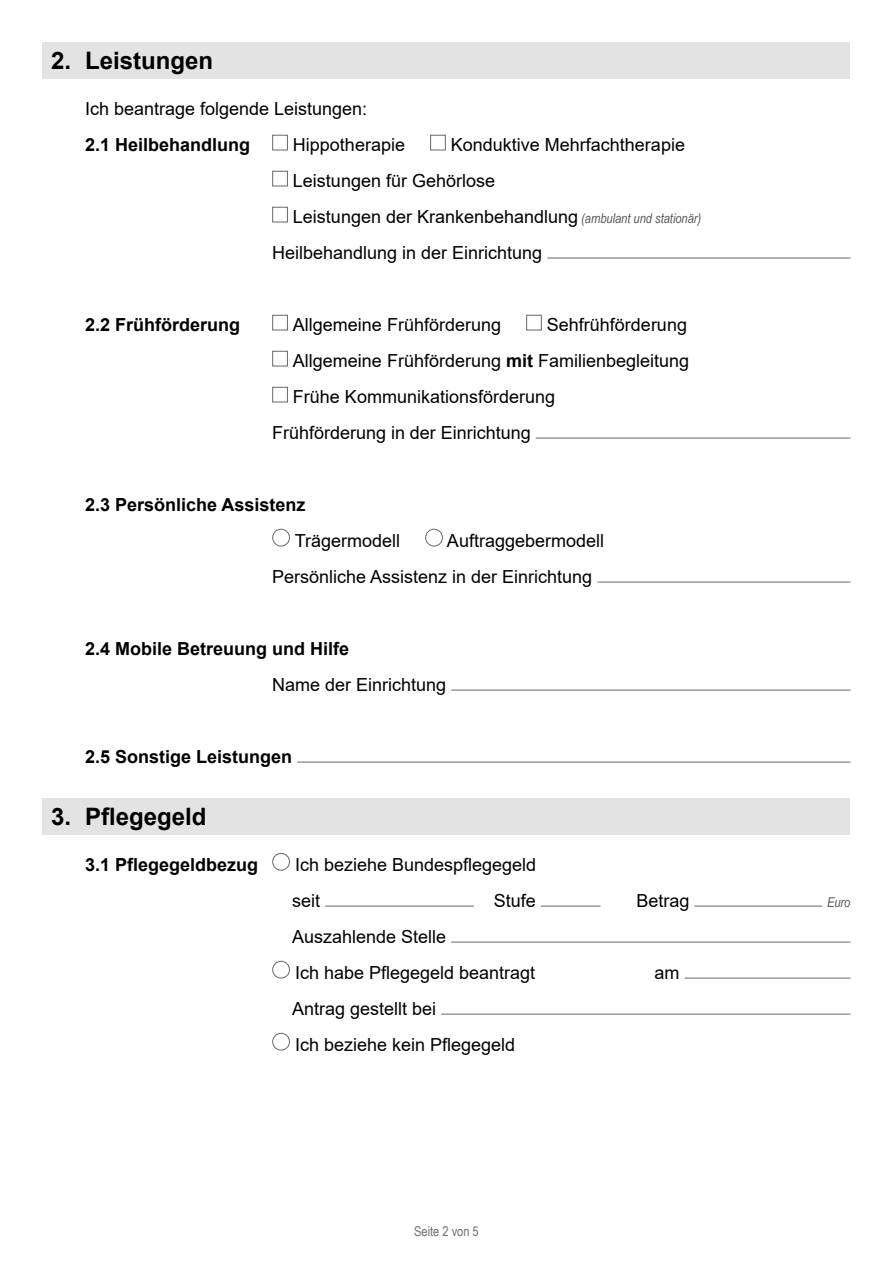
<style>
.page{position:relative;width:893px;height:1263px;background:#fff}
.page>*{position:absolute;margin:0;border:0;box-sizing:border-box;transform-origin:0 0}
.Formularabschnitt_H2{font:700 24px "Arial";color:#000}
.Formularabschnitt_P_Text{font:18px/36px "Arial";color:#000}
.Formularabschnitt_P_Text-2{font:700 18px/36px "Arial";color:#000}
.Formularabschnitt_P_Text_-_Unterebene{font:700 18px/36px "Arial";color:#000}
.t1{font:13.5px "Arial Narrow";color:#6f6f6e}
.Formularabschnitt_P_Text-3{font:italic 13.5px "Arial Narrow";color:#565656}
.s1{font-family:"Arial Narrow";font-style:italic;font-size:13.5px;color:#565656}
.s2{font-weight:700}
.s3{font-weight:400}
</style>
<div class="page">
<div style="left:43px;top:43px;width:807px;height:36px;background:#e3e3e3"></div>
<div style="left:43px;top:799px;width:807px;height:36px;background:#e3e3e3"></div>
<div style="left:272px;top:135px;width:16px;height:16px;border:1px solid #6f6f6e"></div>
<div style="left:430px;top:135px;width:16px;height:16px;border:1px solid #6f6f6e"></div>
<div style="left:272px;top:171px;width:16px;height:16px;border:1px solid #6f6f6e"></div>
<div style="left:272px;top:207px;width:16px;height:16px;border:1px solid #6f6f6e"></div>
<hr style="left:547px;top:257px;width:303px;height:2px;background:#6f6f6e">
<div style="left:272px;top:315px;width:16px;height:16px;border:1px solid #6f6f6e"></div>
<div style="left:526px;top:315px;width:16px;height:16px;border:1px solid #6f6f6e"></div>
<div style="left:272px;top:351px;width:16px;height:16px;border:1px solid #6f6f6e"></div>
<div style="left:272px;top:387px;width:16px;height:16px;border:1px solid #6f6f6e"></div>
<hr style="left:536px;top:437px;width:314px;height:2px;background:#6f6f6e">
<div style="left:272px;top:529px;width:18px;height:18px;border:1px solid #6f6f6e;border-radius:50%"></div>
<div style="left:425px;top:529px;width:18px;height:18px;border:1px solid #6f6f6e;border-radius:50%"></div>
<hr style="left:597px;top:581px;width:253px;height:2px;background:#6f6f6e">
<hr style="left:451px;top:689px;width:399px;height:2px;background:#6f6f6e">
<hr style="left:297px;top:761px;width:553px;height:2px;background:#6f6f6e">
<div style="left:272px;top:853px;width:18px;height:18px;border:1px solid #6f6f6e;border-radius:50%"></div>
<hr style="left:325px;top:905px;width:149px;height:2px;background:#6f6f6e">
<hr style="left:541px;top:905px;width:59px;height:2px;background:#6f6f6e">
<hr style="left:694px;top:905px;width:128px;height:2px;background:#6f6f6e">
<hr style="left:451px;top:941px;width:399px;height:2px;background:#6f6f6e">
<div style="left:272px;top:961px;width:18px;height:18px;border:1px solid #6f6f6e;border-radius:50%"></div>
<hr style="left:685px;top:977px;width:165px;height:2px;background:#6f6f6e">
<hr style="left:441px;top:1013px;width:409px;height:2px;background:#6f6f6e">
<div style="left:272px;top:1033px;width:18px;height:18px;border:1px solid #6f6f6e;border-radius:50%"></div>
<h2 class="Formularabschnitt_H2" style="left:51px;top:44px;width:164px">2. Leistungen</h2>
<p class="Formularabschnitt_P_Text" style="left:85px;top:90px;width:284px">Ich beantrage folgende Leistungen:</p>
<p class="Formularabschnitt_P_Text-2" style="left:85px;top:126px;width:167px">2.1 Heilbehandlung</p>
<p class="Formularabschnitt_P_Text" style="left:293px;top:126px;width:114px">Hippotherapie</p>
<p class="Formularabschnitt_P_Text" style="left:451px;top:126px;width:236px">Konduktive Mehrfachtherapie</p>
<p class="Formularabschnitt_P_Text" style="left:293px;top:162px;width:204px">Leistungen für Gehörlose</p>
<p class="Formularabschnitt_P_Text" style="left:293px;top:198px;width:410px">Leistungen der Krankenbehandlung <span class="s1">(ambulant und stationär)</span></p>
<p class="Formularabschnitt_P_Text" style="left:272px;top:234px;width:272px">Heilbehandlung in der Einrichtung</p>
<p class="Formularabschnitt_P_Text-2" style="left:85px;top:306px;width:157px">2.2 Frühförderung</p>
<p class="Formularabschnitt_P_Text" style="left:293px;top:306px;width:210px">Allgemeine Frühförderung</p>
<p class="Formularabschnitt_P_Text" style="left:293px;top:306px;width:398px;text-indent:254px">Sehfrühförderung<br>Allgemeine Frühförderung <span class="s2">mit</span> Familienbegleitung<br>Frühe Kommunikationsförderung</p>
<p class="Formularabschnitt_P_Text" style="left:272px;top:414px;width:260px">Frühförderung in der Einrichtung</p>
<p class="Formularabschnitt_P_Text-2" style="left:295px;top:486px;width:107px;text-indent:-210px">2.3 Persönliche Assistenz<br><span class="s3">Trägermodell</span></p>
<p class="Formularabschnitt_P_Text" style="left:272px;top:522px;width:333px;text-indent:175px">Auftraggebermodell<br>Persönliche Assistenz in der Einrichtung</p>
<p class="Formularabschnitt_P_Text_-_Unterebene" style="left:272px;top:630px;width:176px;text-indent:-187px">2.4 Mobile Betreuung und Hilfe<br><span class="s3">Name der Einrichtung</span></p>
<p class="Formularabschnitt_P_Text-2" style="left:85px;top:738px;width:209px">2.5 Sonstige Leistungen</p>
<h2 class="Formularabschnitt_H2" style="left:51px;top:800px;width:157px">3. Pflegegeld</h2>
<p class="Formularabschnitt_P_Text-2" style="left:85px;top:846px;width:175px">3.1 Pflegegeldbezug</p>
<p class="Formularabschnitt_P_Text" style="left:292px;top:846px;width:246px">Ich beziehe Bundespflegegeld seit</p>
<p class="Formularabschnitt_P_Text" style="left:494px;top:882px;width:44px">Stufe</p>
<p class="Formularabschnitt_P_Text" style="left:636px;top:882px;width:55px">Betrag</p>
<p class="Formularabschnitt_P_Text-3" style="left:827px;top:892px;width:25px">Euro</p>
<p class="Formularabschnitt_P_Text" style="left:292px;top:918px;width:245px">Auszahlende Stelle<br>Ich habe Pflegegeld beantragt</p>
<p class="Formularabschnitt_P_Text" style="left:655px;top:954px;width:27px">am</p>
<p class="Formularabschnitt_P_Text" style="left:292px;top:990px;width:225px">Antrag gestellt bei<br>Ich beziehe kein Pflegegeld</p>
<p class="t1" style="left:414px;top:1221px;width:66px">Seite 2 von 5</p>
</div>
